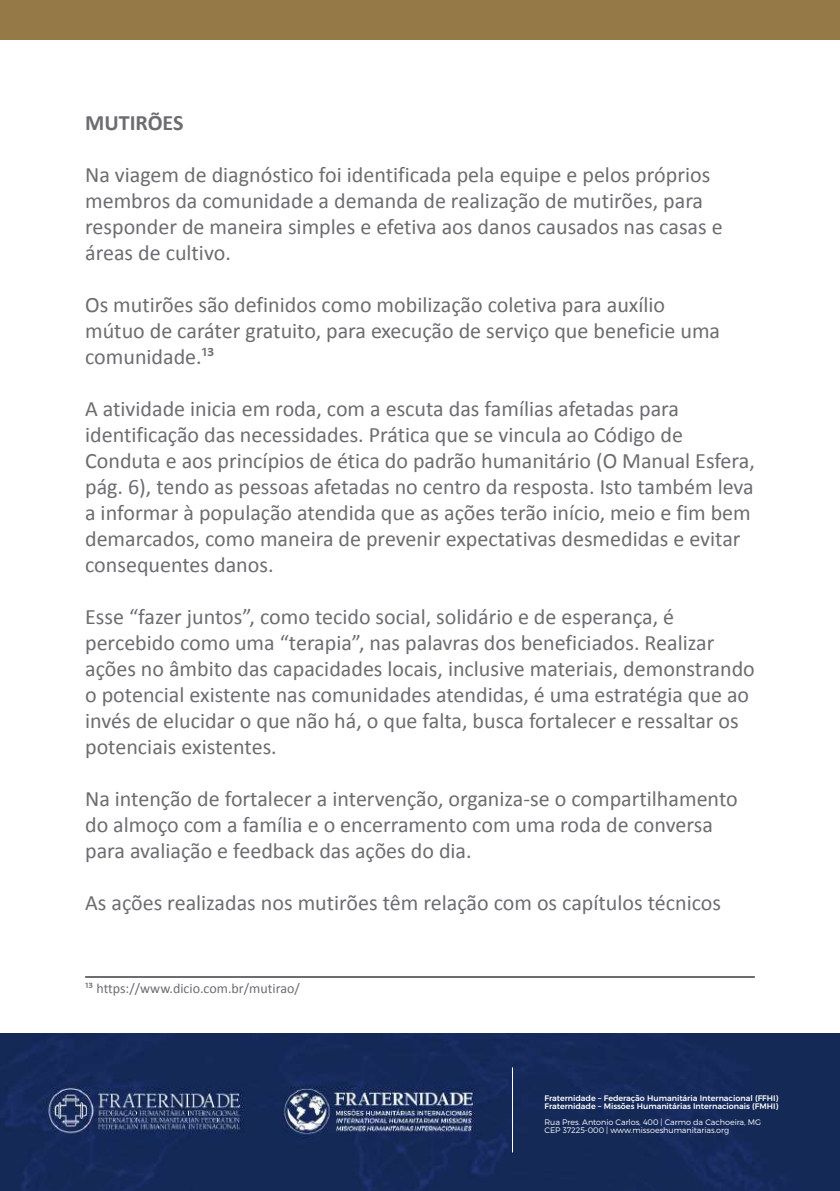
<style>
.page{position:relative;width:840px;height:1191px;background:#fff}
.page>*{position:absolute;margin:0;border:0;box-sizing:border-box;transform-origin:0 0}
.t1{font:22px/26px "Calibri";color:#6c6d70}
.t2{font:700 22px "Calibri";color:#6c6d70}
.t3{font:14px "Calibri";color:#6c6d70}
.t4{font:500 8px/8px "Montserrat";letter-spacing:-.005em;color:#fff}
.t5{font:300 8px/8px "Montserrat";letter-spacing:-.005em;color:#fff}
</style>
<div class="page">
<img style="left:0;top:1033px;width:839px;height:158px">
<hr style="left:511px;top:1067px;width:1px;height:85px;background:#fff">
<div style="left:0;top:0;width:839px;height:40px;background:#957a47"></div>
<hr style="left:85px;top:976px;width:669px;height:2px;background:#6c6d70">
<p class="t2" style="left:85px;top:109px;width:100px">MUTIRÕES</p>
<p class="t1" style="left:85px;top:161px;width:638px">Na viagem de diagnóstico foi identificada pela equipe e pelos próprios membros da comunidade a demanda de realização de mutirões, para responder de maneira simples e efetiva aos danos causados nas casas e áreas de cultivo.</p>
<p class="t1" style="left:85px;top:291px;width:636px">Os mutirões são definidos como mobilização coletiva para auxílio mútuo de caráter gratuito, para execução de serviço que beneficie uma comunidade.¹³</p>
<p class="t1" style="left:85px;top:395px;width:670px">A atividade inicia em roda, com a escuta das famílias afetadas para identificação das necessidades. Prática que se vincula ao Código de Conduta e aos princípios de ética do padrão humanitário (O Manual Esfera, pág. 6), tendo as pessoas afetadas no centro da resposta. Isto também leva a informar à população atendida que as ações terão início, meio e fim bem demarcados, como maneira de prevenir expectativas desmedidas e evitar consequentes danos.</p>
<p class="t1" style="left:85px;top:603px;width:670px">Esse “fazer juntos”, como tecido social, solidário e de esperança, é percebido como uma “terapia”, nas palavras dos beneficiados. Realizar ações no âmbito das capacidades locais, inclusive materiais, demonstrando o potencial existente nas comunidades atendidas, é uma estratégia que ao invés de elucidar o que não há, o que falta, busca fortalecer e ressaltar os potenciais existentes.</p>
<p class="t1" style="left:85px;top:785px;width:653px">Na intenção de fortalecer a intervenção, organiza-se o compartilhamento do almoço com a família e o encerramento com uma roda de conversa para avaliação e feedback das ações do dia.</p>
<p class="t1" style="left:85px;top:889px;width:637px">As ações realizadas nos mutirões têm relação com os capítulos técnicos</p>
<p class="t3" style="left:85px;top:979px;width:216px">¹³ https://www.dicio.com.br/mutirao/</p>
<p class="t4" style="left:544px;top:1093px;width:235px">Fraternidade – Federação Humanitária Internacional (FFHI)<br>Fraternidade – Missões Humanitárias Internacionais (FMHI)</p>
<p class="t5" style="left:544px;top:1118px;width:218px">Rua Pres. Antonio Carlos, 400 | Carmo da Cachoeira, MG<br>CEP 37225-000 | www.missoeshumanitarias.org</p>
</div>
